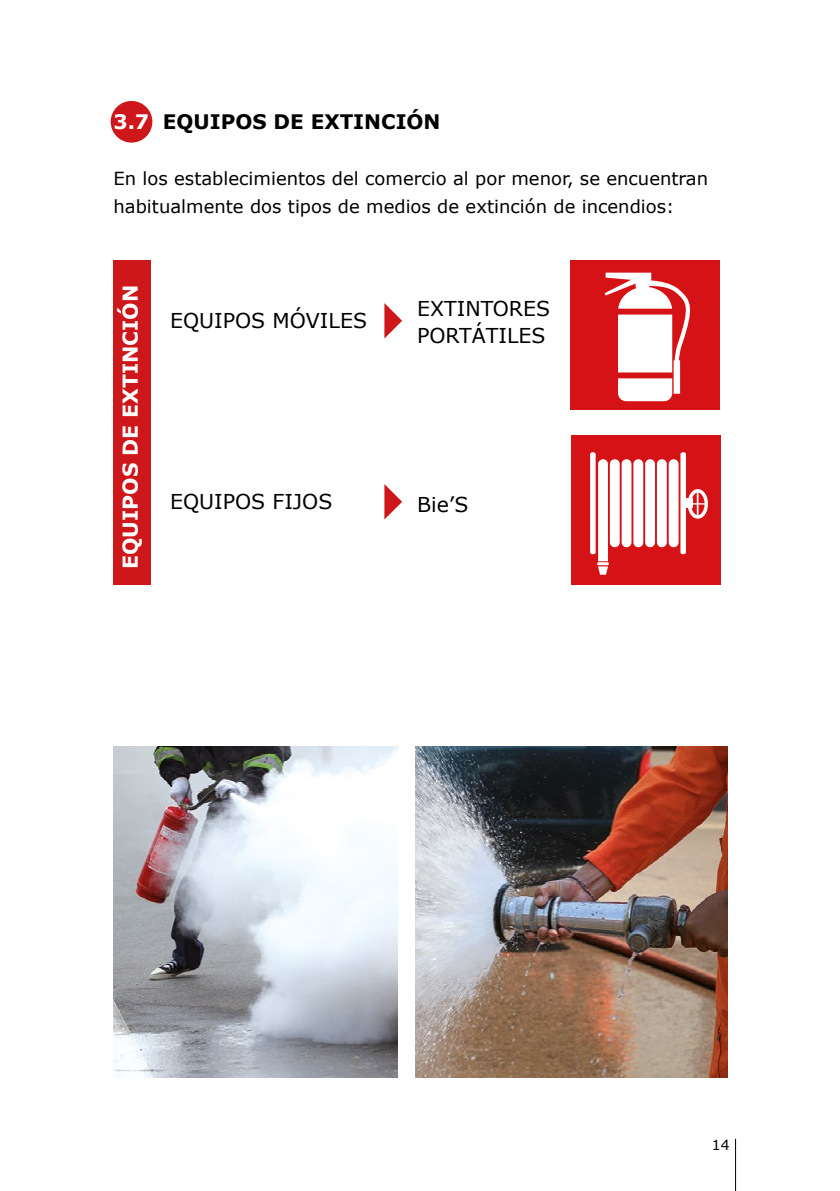
<style>
.page{position:relative;width:840px;height:1191px;background:#fff}
.page>*{position:absolute;margin:0;border:0;box-sizing:border-box;transform-origin:0 0}
.t1{font:20.4px/27.4px "Verdana";color:#000}
.t2{font:700 20.4px "Verdana";color:#fff}
.t3{font:700 20px "Verdana";color:#000}
.t4{font:18px/28px "Verdana";color:#000}
.t5{font:14px "Verdana";color:#000}
.s1{color:#fff}
</style>
<div class="page">
<hr style="left:734px;top:1138px;width:1px;height:53px;background:#000">
<div style="left:111px;top:101px;width:41px;height:42px;background:#cd171a;border-radius:50%"></div>
<div style="left:113px;top:261px;width:38px;height:324px;background:#cd171a"></div>
<svg style="left:384px;top:303px;width:18px;height:35px"></svg>
<svg style="left:384px;top:484px;width:18px;height:35px"></svg>
<img style="left:415px;top:746px;width:312px;height:331px">
<img style="left:113px;top:746px;width:284px;height:331px">
<div style="left:571px;top:436px;width:149px;height:149px;background:#d51317"></div>
<div style="left:668px;top:459px;width:10px;height:88px;background:#fff;border-radius:5px"></div>
<div style="left:656px;top:459px;width:10px;height:88px;background:#fff;border-radius:5px"></div>
<div style="left:644px;top:459px;width:10px;height:88px;background:#fff;border-radius:5px"></div>
<div style="left:633px;top:459px;width:10px;height:88px;background:#fff;border-radius:5px"></div>
<div style="left:621px;top:459px;width:10px;height:88px;background:#fff;border-radius:5px"></div>
<div style="left:609px;top:459px;width:10px;height:88px;background:#fff;border-radius:5px"></div>
<svg style="left:597px;top:459px;width:11px;height:116px"></svg>
<svg style="left:589px;top:452px;width:6px;height:102px"></svg>
<div style="left:680px;top:452px;width:5px;height:102px;background:#fff;border-radius:2px"></div>
<div style="left:682px;top:498px;width:10px;height:10px;background:#fff"></div>
<svg style="left:688px;top:489px;width:19px;height:29px"></svg>
<div style="left:570px;top:261px;width:150px;height:149px;background:#d51317"></div>
<svg style="left:604px;top:273px;width:87px;height:128px"></svg>
<p class="t3" style="left:113px;top:107px;width:328px"><span class="s1">3.7</span> EQUIPOS DE EXTINCIÓN</p>
<p class="t4" style="left:113px;top:164px;width:596px">En los establecimientos del comercio al por menor, se encuentran habitualmente dos tipos de medios de extinción de incendios:</p>
<p class="t2" style="left:116px;top:569px;width:286px;rotate:-90deg">EQUIPOS DE EXTINCIÓN</p>
<p class="t1" style="left:170px;top:306px;width:198px">EQUIPOS MÓVILES</p>
<p class="t1" style="left:170px;top:487px;width:164px">EQUIPOS FIJOS</p>
<p class="t1" style="left:417px;top:294px;width:134px">EXTINTORES<br>PORTÁTILES</p>
<p class="t1" style="left:417px;top:490px;width:53px">Bie’S</p>
<p class="t5" style="left:711px;top:1134px;width:19px">14</p>
</div>
